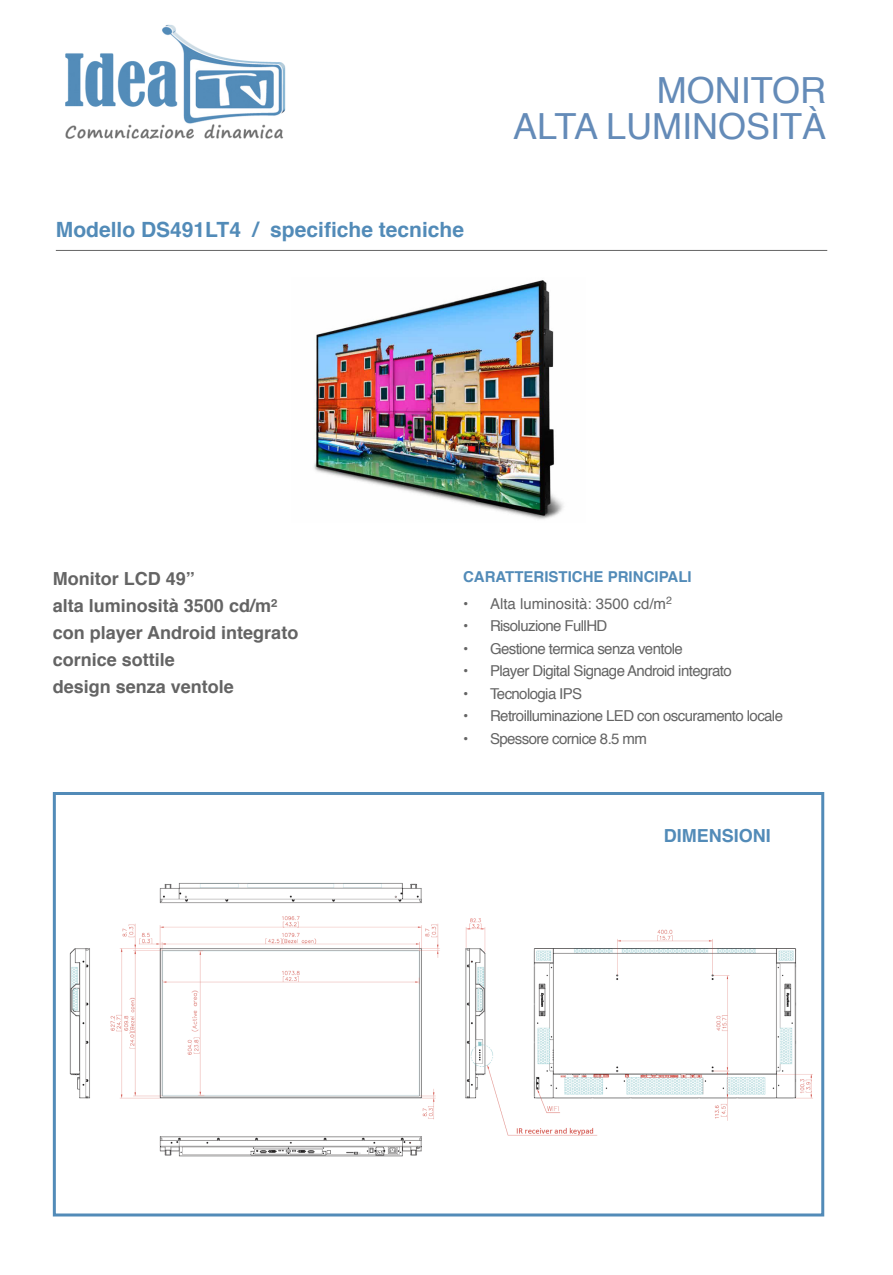
<style>
.page{position:relative;width:893px;height:1275px;background:#fff}
.page>*{position:absolute;margin:0;border:0;box-sizing:border-box;transform-origin:0 0}
.t1{font:36px "Helvetica";color:#648bb8}
.t2{font:700 21px "Helvetica";color:#528bb8}
.t3{font:700 18px "Helvetica";color:#646464}
.t4{font:700 18px "Helvetica";color:#528bb8}
.t5{font:15px "Helvetica";letter-spacing:-.04em;color:#646464}
.t6{font:15px "Helvetica";color:#646464}
.t7{font:700 15px "Helvetica";color:#528bb8}
</style>
<div class="page">
<img style="left:65px;top:24px;width:221px;height:115px">
<hr style="left:56px;top:250px;width:771px;height:1px;background:#646464">
<div style="left:53px;top:792px;width:771px;height:424px;border:3px solid #528bb8"></div>
<img style="left:314px;top:280px;width:250px;height:239px">
<img style="left:69px;top:883px;width:744px;height:274px">
<p class="t2" style="left:56px;top:213px;width:410px">Modello DS491LT4 / specifiche tecniche</p>
<p class="t1" style="left:656px;top:63px;width:171px">MONITOR</p>
<p class="t1" style="left:513px;top:99px;width:314px">ALTA LUMINOSITÀ</p>
<p class="t3" style="left:53px;top:564px;width:144px">Monitor LCD 49”</p>
<p class="t3" style="left:53px;top:591px;width:226px">alta luminosità 3500 cd/m²</p>
<p class="t3" style="left:53px;top:618px;width:247px">con player Android integrato</p>
<p class="t3" style="left:53px;top:645px;width:124px">cornice sottile</p>
<p class="t3" style="left:53px;top:672px;width:183px">design senza ventole</p>
<p class="t7" style="left:463px;top:565px;width:230px">CARATTERISTICHE PRINCIPALI</p>
<p class="t6" style="left:463px;top:592px;width:210px">• Alta luminosità: 3500 cd/m<sup>2</sup></p>
<p class="t5" style="left:463px;top:614px;width:146px">• Risoluzione FullHD</p>
<p class="t5" style="left:463px;top:637px;width:221px">• Gestione termica senza ventole</p>
<p class="t5" style="left:463px;top:659px;width:270px">• Player Digital Signage Android integrato</p>
<p class="t5" style="left:463px;top:682px;width:121px">• Tecnologia IPS</p>
<p class="t5" style="left:463px;top:704px;width:321px">• Retroilluminazione LED con oscuramento locale</p>
<p class="t5" style="left:463px;top:727px;width:185px">• Spessore cornice 8.5 mm</p>
<p class="t4" style="left:663px;top:821px;width:109px">DIMENSIONI</p>
</div>
